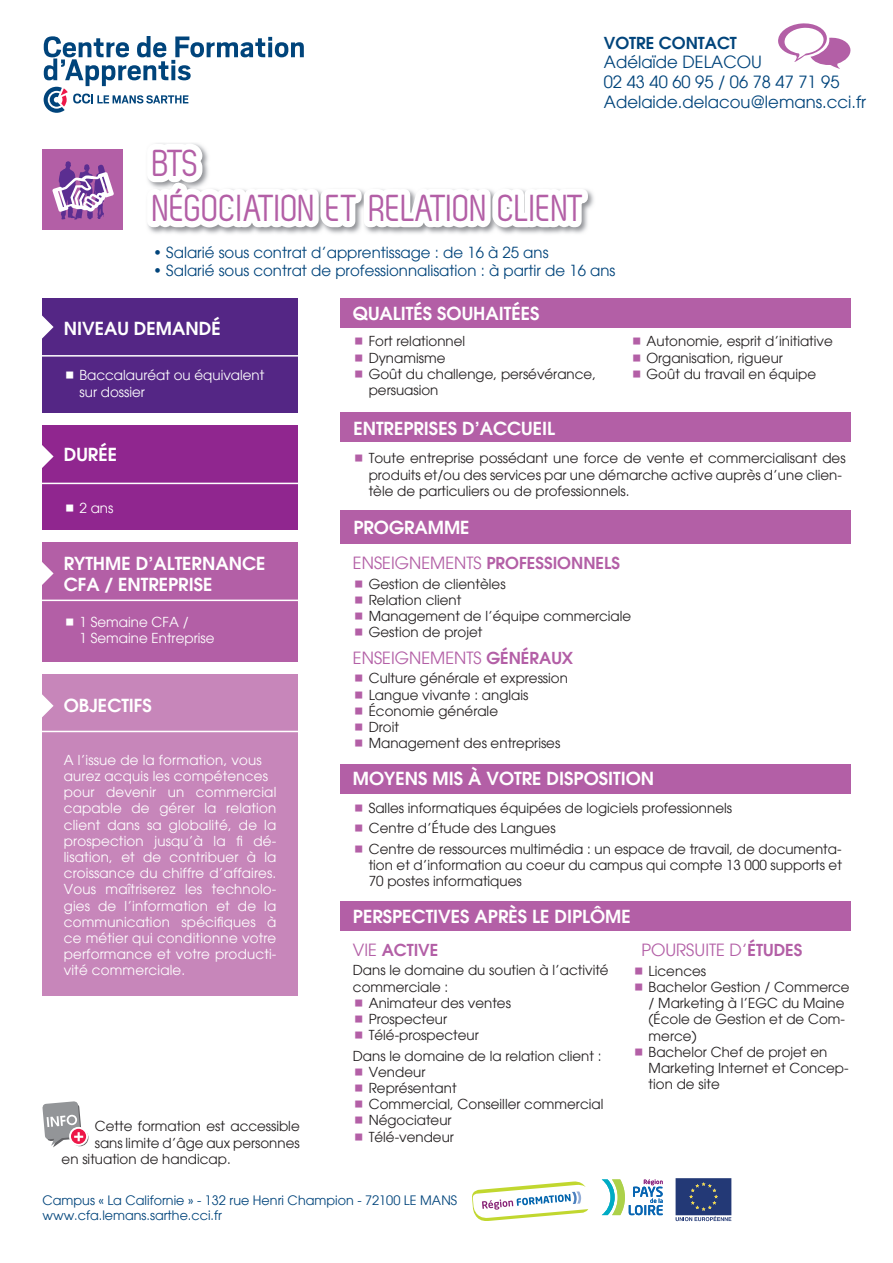
<style>
.page{position:relative;width:893px;height:1263px;background:#fff}
.page>*{position:absolute;margin:0;border:0;box-sizing:border-box;transform-origin:0 0}
.t1{font:37.5px/45px "Zag";color:#b35fa6}
.t2{font:600 18px/21.6px "Avant Garde";color:#fff}
.t3{font:16.5px/19.8px "Avant Garde";color:#00447b}
.t4{font:16.5px "Avant Garde";color:#b35fa6}
.t5{font:600 16.5px "Avant Garde";color:#b35fa6}
.t6{font:600 16.5px "Avant Garde";color:#00447b}
.t7{font:15px "Avant Garde";color:#00447b}
.t8{font:13.5px/16.2px "Avant Garde";color:#231f20}
.t9{font:13.5px/16.2px "Avant Garde";letter-spacing:.01em;color:#fff}
.t10{font:12.75px/15.3px "Avant Garde";color:#00447b}
.s1{font-weight:400}
.s2{font-weight:600}
</style>
<div class="page">
<svg style="left:778px;top:23px;width:73px;height:46px"></svg>
<div style="left:43px;top:298px;width:255px;height:114px;background:#542685"></div>
<hr style="left:21px;top:355px;width:278px;height:2px;background:#fff">
<div style="left:43px;top:425px;width:255px;height:104px;background:#90268f"></div>
<hr style="left:21px;top:483px;width:278px;height:1px;background:#fff">
<svg style="left:42px;top:444px;width:12px;height:25px"></svg>
<div style="left:43px;top:542px;width:255px;height:119px;background:#b35fa6"></div>
<hr style="left:21px;top:600px;width:278px;height:1px;background:#fff">
<svg style="left:42px;top:561px;width:12px;height:24px"></svg>
<div style="left:43px;top:674px;width:255px;height:321px;background:#c786ba"></div>
<hr style="left:21px;top:731px;width:278px;height:1px;background:#fff">
<svg style="left:42px;top:694px;width:12px;height:24px"></svg>
<div style="left:340px;top:298px;width:510px;height:29px;background:#b35fa6"></div>
<div style="left:340px;top:764px;width:510px;height:30px;background:#b35fa6"></div>
<div style="left:340px;top:901px;width:510px;height:30px;background:#b35fa6"></div>
<div style="left:340px;top:412px;width:510px;height:30px;background:#b35fa6"></div>
<div style="left:340px;top:510px;width:510px;height:34px;background:#b35fa6"></div>
<div style="left:71px;top:1129px;width:17px;height:17px;background:#737375;border-radius:50%"></div>
<svg style="left:70px;top:1128px;width:17px;height:17px"></svg>
<div style="left:69px;top:1127px;width:19px;height:19px;border:2px solid #fff;border-radius:50%"></div>
<svg style="left:42px;top:1101px;width:41px;height:46px"></svg>
<svg style="left:472px;top:1181px;width:117px;height:40px"></svg>
<svg style="left:602px;top:1179px;width:61px;height:36px"></svg>
<svg style="left:676px;top:1178px;width:55px;height:43px;background:#3e5081"></svg>
<svg style="left:42px;top:36px;width:553px;height:309px"></svg>
<h1 class="t1" style="left:153px;top:141px;width:434px">BTS<br>NÉGOCIATION ET RELATION CLIENT</h1>
<p class="t6" style="left:604px;top:32px;width:134px">VOTRE CONTACT</p>
<p class="t3" style="left:604px;top:52px;width:264px">Adélaïde DELACOU<br>02 43 40 60 95 / 06 78 47 71 95<br>Adelaide.delacou@lemans.cci.fr</p>
<p class="t7" style="left:153px;top:243px;width:397px">• Salarié sous contrat d’apprentissage : de 16 à 25 ans</p>
<p class="t7" style="left:153px;top:261px;width:464px">• Salarié sous contrat de professionnalisation : à partir de 16 ans</p>
<h2 class="t2" style="left:64px;top:317px;width:158px">NIVEAU DEMANDÉ</h2>
<p class="t9" style="left:80px;top:367px;width:186px">Baccalauréat ou équivalent sur dossier</p>
<h2 class="t2" style="left:353px;top:302px;width:188px">QUALITÉS SOUHAITÉES</h2>
<p class="t8" style="left:369px;top:333px;width:229px">Fort relationnel<br>Dynamisme<br>Goût du challenge, persévérance, persuasion</p>
<h2 class="t2" style="left:353px;top:417px;width:203px">ENTREPRISES D’ACCUEIL</h2>
<p class="t8" style="left:646px;top:333px;width:188px">Autonomie, esprit d’initiative<br>Organisation, rigueur<br>Goût du travail en équipe</p>
<h2 class="t2" style="left:64px;top:443px;width:55px">DURÉE</h2>
<p class="t9" style="left:80px;top:500px;width:35px">2 ans</p>
<h2 class="t2" style="left:64px;top:552px;width:203px">RYTHME D’ALTERNANCE<br>CFA / ENTREPRISE</h2>
<p class="t9" style="left:80px;top:614px;width:136px">1 Semaine CFA /<br>1 Semaine Entreprise</p>
<h2 class="t2" style="left:64px;top:694px;width:90px">OBJECTIFS</h2>
<p class="t8" style="left:369px;top:450px;width:478px">Toute entreprise possédant une force de vente et commercialisant des produits et/ou des services par une démarche active auprès d’une clien&shy;tèle de particuliers ou de professionnels.</p>
<h2 class="t2" style="left:353px;top:516px;width:118px">PROGRAMME</h2>
<p class="t5" style="left:353px;top:552px;width:269px"><span class="s1">ENSEIGNEMENTS</span> PROFESSIONNELS</p>
<p class="t8" style="left:369px;top:576px;width:264px">Gestion de clientèles<br>Relation client<br>Management de l’équipe commerciale<br>Gestion de projet</p>
<p class="t8" style="left:369px;top:670px;width:201px">Culture générale et expression<br>Langue vivante : anglais<br>Économie générale<br>Droit<br>Management des entreprises</p>
<p class="t4" style="left:353px;top:648px;width:222px">ENSEIGNEMENTS <span class="s2">GÉNÉRAUX</span></p>
<p class="t9" style="left:64px;top:752px;width:214px">A l’issue de la formation, vous aurez acquis les compétences pour devenir un commercial capable de gérer la relation client dans sa globalité, de la prospection jusqu’à la fi dé&shy;lisation, et de contribuer à la croissance du chiffre d’affaires.<br>Vous maîtriserez les technolo&shy;gies de l’information et de la communication spécifiques à ce métier qui conditionne votre performance et votre producti&shy;vité commerciale.</p>
<h2 class="t2" style="left:353px;top:768px;width:303px">MOYENS MIS À VOTRE DISPOSITION</h2>
<p class="t8" style="left:369px;top:797px;width:474px;line-height:20.4px">Salles informatiques équipées de logiciels professionnels<br>Centre d’Étude des Langues<br>Centre de ressources multimédia : un espace de travail, de documenta-</p>
<p class="t8" style="left:369px;top:857px;width:475px">tion et d’information au coeur du campus qui compte 13 000 supports et<br>70 postes informatiques</p>
<h2 class="t2" style="left:353px;top:906px;width:279px">PERSPECTIVES APRÈS LE DIPLÔME</h2>
<p class="t5" style="left:353px;top:939px;width:87px"><span class="s1">VIE</span> ACTIVE</p>
<p class="t4" style="left:641px;top:940px;width:162px">POURSUITE D’<span class="s2">ÉTUDES</span></p>
<p class="t8" style="left:353px;top:962px;width:257px">Dans le domaine du soutien à l’activité</p>
<p class="t8" style="left:353px;top:978px;width:97px">commerciale :</p>
<p class="t8" style="left:369px;top:995px;width:144px">Animateur des ventes</p>
<p class="t8" style="left:369px;top:1011px;width:80px">Prospecteur</p>
<p class="t8" style="left:369px;top:1027px;width:112px">Télé-prospecteur</p>
<p class="t8" style="left:369px;top:1047px;width:236px;text-indent:-16px">Dans le domaine de la relation client :<br>Vendeur<br>Représentant<br>Commercial, Conseiller commercial<br>Négociateur<br>Télé-vendeur</p>
<p class="t8" style="left:649px;top:963px;width:203px">Licences<br>Bachelor Gestion / Commerce / Marketing à l’EGC du Maine (École de Gestion et de Com&shy;merce)<br>Bachelor Chef de projet en<br>Marketing Internet et Concep&shy;tion de site</p>
<p class="t8" style="left:95px;top:1118px;width:206px">Cette formation est accessible</p>
<p class="t8" style="left:95px;top:1134px;width:206px">sans limite d’âge aux personnes</p>
<p class="t8" style="left:62px;top:1151px;width:171px">en situation de handicap.</p>
<p class="t10" style="left:43px;top:1192px;width:416px">Campus « La Californie » - 132 rue Henri Champion - 72100 LE MANS www.cfa.lemans.sarthe.cci.fr</p>
</div>
